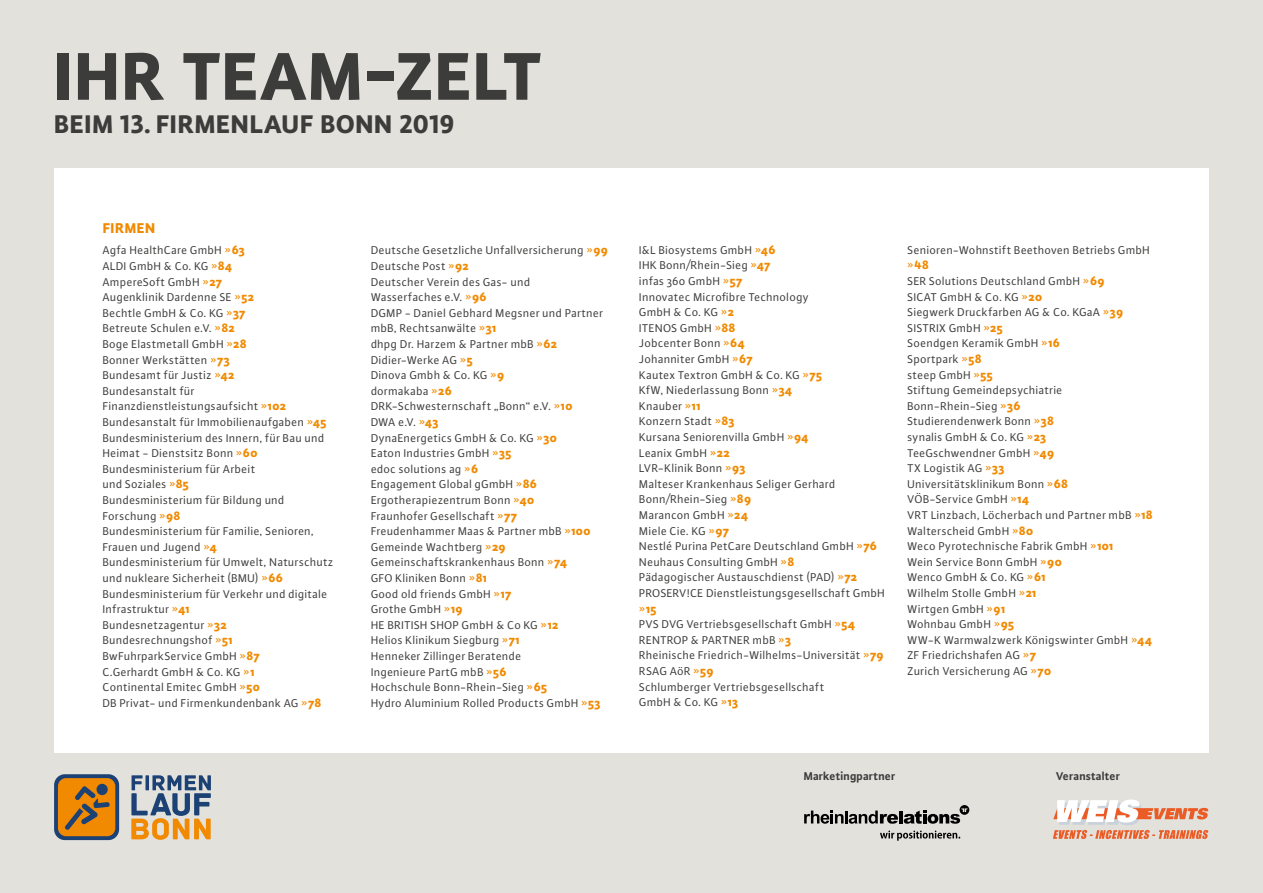
<style>
.page{position:relative;width:1263px;height:893px;background:#e2e1dc}
.page>*{position:absolute;margin:0;border:0;box-sizing:border-box;transform-origin:0 0}
.t1{font:800 71.25px "Plus Sans Pro";letter-spacing:.015em;color:#3c3c3b}
.t2{font:800 27px "Plus Sans Pro";letter-spacing:.025em;color:#3c3c3b}
.t3{font:800 15px "Plus Sans Pro";letter-spacing:.03em;color:#f18a00}
.t4{font:800 12.75px "Plus Sans Pro";color:#f18a00}
.t5{font:12px/15.6px "Plus Sans Pro";letter-spacing:.025em;color:#3c3c3b}
.t6{font:700 12px "Plus Sans Pro";letter-spacing:.005em;color:#3c3c3b}
.s1{color:#f18a00}
.s2{font-weight:800;font-size:12.75px;color:#f18a00}
.s3{font-weight:400;font-size:12px}
</style>
<div class="page">
<div style="left:54px;top:168px;width:1155px;height:585px;background:#fff"></div>
<svg style="left:1053px;top:799px;width:156px;height:40px"></svg>
<svg style="left:54px;top:774px;width:65px;height:66px"></svg>
<div style="left:58px;top:778px;width:57px;height:58px;background:#f18a00;border-radius:8px"></div>
<svg style="left:64px;top:786px;width:46px;height:44px"></svg>
<svg style="left:96px;top:783px;width:12px;height:12px"></svg>
<svg style="left:131px;top:775px;width:80px;height:65px"></svg>
<hr style="left:899px;top:811px;width:4px;height:12px;background:#000">
<svg style="left:804px;top:810px;width:94px;height:14px"></svg>
<svg style="left:904px;top:805px;width:65px;height:19px"></svg>
<svg style="left:880px;top:830px;width:80px;height:11px"></svg>
<h1 class="t1" style="left:54px;top:20px;width:489px">IHR TEAM-ZELT</h1>
<h2 class="t2" style="left:54px;top:103px;width:402px">BEIM 13. FIRMENLAUF BONN 2019</h2>
<p class="t3" style="left:103px;top:216px;width:54px">FIRMEN</p>
<p class="t5" style="left:103px;top:242px;width:232px">Agfa HealthCare GmbH <span class="s1">»</span><span class="s2">63<br></span>ALDI GmbH &amp; Co. KG <span class="s1">»</span><span class="s2">84<br></span>AmpereSoft GmbH <span class="s1">»</span><span class="s2">27<br></span>Augenklinik Dardenne SE <span class="s1">»</span><span class="s2">52<br></span>Bechtle GmbH &amp; Co. KG <span class="s1">»</span><span class="s2">37<br></span>Betreute Schulen e.V. <span class="s1">»</span><span class="s2">82<br></span>Boge Elastmetall GmbH <span class="s1">»</span><span class="s2">28<br></span>Bonner Werkstätten <span class="s1">»</span><span class="s2">73<br></span>Bundesamt für Justiz <span class="s1">»</span><span class="s2">42<br></span>Bundesanstalt für<br>Finanzdienstleistungsaufsicht <span class="s1">»</span><span class="s2">102<br></span>Bundesanstalt für Immobilienaufgaben <span class="s1">»</span><span class="s2">45<br></span>Bundesministerium des Innern, für Bau und<br>Heimat - Dienstsitz Bonn <span class="s1">»</span><span class="s2">60<br></span>Bundesministerium für Arbeit<br>und Soziales <span class="s1">»</span><span class="s2">85<br></span>Bundesministerium für Bildung und<br>Forschung <span class="s1">»</span><span class="s2">98<br></span>Bundesministerium für Familie, Senioren,<br>Frauen und Jugend <span class="s1">»</span><span class="s2">4<br></span>Bundesministerium für Umwelt, Naturschutz und nukleare Sicherheit (BMU) <span class="s1">»</span><span class="s2">66<br></span>Bundesministerium für Verkehr und digitale<br>Infrastruktur <span class="s1">»</span><span class="s2">41<br></span>Bundesnetzagentur <span class="s1">»</span><span class="s2">32<br></span>Bundesrechnungshof <span class="s1">»</span><span class="s2">51<br></span>BwFuhrparkService GmbH <span class="s1">»</span><span class="s2">87<br></span>C.Gerhardt GmbH &amp; Co. KG <span class="s1">»</span><span class="s2">1<br></span>Continental Emitec GmbH <span class="s1">»</span><span class="s2">50<br></span>DB Privat- und Firmenkundenbank AG <span class="s1">»</span><span class="s2">78</span></p>
<p class="t5" style="left:371px;top:242px;width:238px">Deutsche Gesetzliche Unfallversicherung <span class="s1">»</span><span class="s2">99<br></span>Deutsche Post <span class="s1">»</span><span class="s2">92<br></span>Deutscher Verein des Gas- und<br>Wasserfaches e.V. <span class="s1">»</span><span class="s2">96<br></span>DGMP - Daniel Gebhard Megsner und Partner mbB, Rechtsanwälte <span class="s1">»</span><span class="s2">31<br></span>dhpg Dr. Harzem &amp; Partner mbB <span class="s1">»</span><span class="s2">62<br></span>Didier-Werke AG <span class="s1">»</span><span class="s2">5<br></span>Dinova Gmbh &amp; Co. KG <span class="s1">»</span><span class="s2">9<br></span>dormakaba <span class="s1">»</span><span class="s2">26<br></span>DRK-Schwesternschaft „Bonn“ e.V. <span class="s1">»</span><span class="s2">10<br></span>DWA e.V. <span class="s1">»</span><span class="s2">43<br></span>DynaEnergetics GmbH &amp; Co. KG <span class="s1">»</span><span class="s2">30<br></span>Eaton Industries GmbH <span class="s1">»</span><span class="s2">35<br></span>edoc solutions ag <span class="s1">»</span><span class="s2">6<br></span>Engagement Global gGmbH <span class="s1">»</span><span class="s2">86<br></span>Ergotherapiezentrum Bonn <span class="s1">»</span><span class="s2">40<br></span>Fraunhofer Gesellschaft <span class="s1">»</span><span class="s2">77<br></span>Freudenhammer Maas &amp; Partner mbB <span class="s1">»</span><span class="s2">100<br></span>Gemeinde Wachtberg <span class="s1">»</span><span class="s2">29<br></span>Gemeinschaftskrankenhaus Bonn <span class="s1">»</span><span class="s2">74<br></span>GFO Kliniken Bonn <span class="s1">»</span><span class="s2">81<br></span>Good old friends GmbH <span class="s1">»</span><span class="s2">17<br></span>Grothe GmbH <span class="s1">»</span><span class="s2">19<br></span>HE BRITISH SHOP GmbH &amp; Co KG <span class="s1">»</span><span class="s2">12<br></span>Helios Klinikum Siegburg <span class="s1">»</span><span class="s2">71<br></span>Henneker Zillinger Beratende<br>Ingenieure PartG mbB <span class="s1">»</span><span class="s2">56<br></span>Hochschule Bonn-Rhein-Sieg <span class="s1">»</span><span class="s2">65<br></span>Hydro Aluminium Rolled Products GmbH <span class="s1">»</span><span class="s2">53</span></p>
<p class="t5" style="left:639px;top:242px;width:247px">I&amp;L Biosystems GmbH <span class="s1">»</span><span class="s2">46<br></span>IHK Bonn/Rhein-Sieg <span class="s1">»</span><span class="s2">47<br></span>infas 360 GmbH <span class="s1">»</span><span class="s2">57<br></span>Innovatec Microfibre Technology<br>GmbH &amp; Co. KG <span class="s1">»</span><span class="s2">2<br></span>ITENOS GmbH <span class="s1">»</span><span class="s2">88<br></span>Jobcenter Bonn <span class="s1">»</span><span class="s2">64<br></span>Johanniter GmbH <span class="s1">»</span><span class="s2">67<br></span>Kautex Textron GmbH &amp; Co. KG <span class="s1">»</span><span class="s2">75<br></span>KfW, Niederlassung Bonn <span class="s1">»</span><span class="s2">34<br></span>Knauber <span class="s1">»</span><span class="s2">11<br></span>Konzern Stadt <span class="s1">»</span><span class="s2">83<br></span>Kursana Seniorenvilla GmbH <span class="s1">»</span><span class="s2">94<br></span>Leanix GmbH <span class="s1">»</span><span class="s2">22<br></span>LVR-Klinik Bonn <span class="s1">»</span><span class="s2">93<br></span>Malteser Krankenhaus Seliger Gerhard<br>Bonn/Rhein-Sieg <span class="s1">»</span><span class="s2">89<br></span>Marancon GmbH <span class="s1">»</span><span class="s2">24<br></span>Miele Cie. KG <span class="s1">»</span><span class="s2">97<br></span>Nestlé Purina PetCare Deutschland GmbH <span class="s1">»</span><span class="s2">76<br></span>Neuhaus Consulting GmbH <span class="s1">»</span><span class="s2">8<br></span>Pädagogischer Austauschdienst (PAD) <span class="s1">»</span><span class="s2">72<br></span>PROSERV!CE Dienstleistungsgesellschaft GmbH</p>
<p class="t4" style="left:639px;top:598px;width:19px"><span class="s3">»</span>15</p>
<p class="t5" style="left:639px;top:616px;width:246px">PVS DVG Vertriebsgesellschaft GmbH <span class="s1">»</span><span class="s2">54<br></span>RENTROP &amp; PARTNER mbB <span class="s1">»</span><span class="s2">3<br></span>Rheinische Friedrich-Wilhelms-Universität <span class="s1">»</span><span class="s2">79<br></span>RSAG AöR <span class="s1">»</span><span class="s2">59<br></span>Schlumberger Vertriebsgesellschaft<br>GmbH &amp; Co. KG <span class="s1">»</span><span class="s2">13</span></p>
<p class="t5" style="left:907px;top:242px;width:244px">Senioren-Wohnstift Beethoven Betriebs GmbH</p>
<p class="t4" style="left:907px;top:255px;width:23px"><span class="s3">»</span>48</p>
<p class="t5" style="left:907px;top:273px;width:247px">SER Solutions Deutschland GmbH <span class="s1">»</span><span class="s2">69<br></span>SICAT GmbH &amp; Co. KG <span class="s1">»</span><span class="s2">20<br></span>Siegwerk Druckfarben AG &amp; Co. KGaA <span class="s1">»</span><span class="s2">39<br></span>SISTRIX GmbH <span class="s1">»</span><span class="s2">25<br></span>Soendgen Keramik GmbH <span class="s1">»</span><span class="s2">16<br></span>Sportpark <span class="s1">»</span><span class="s2">58<br></span>steep GmbH <span class="s1">»</span><span class="s2">55<br></span>Stiftung Gemeindepsychiatrie<br>Bonn-Rhein-Sieg <span class="s1">»</span><span class="s2">36<br></span>Studierendenwerk Bonn <span class="s1">»</span><span class="s2">38<br></span>synalis GmbH &amp; Co. KG <span class="s1">»</span><span class="s2">23<br></span>TeeGschwendner GmbH <span class="s1">»</span><span class="s2">49<br></span>TX Logistik AG <span class="s1">»</span><span class="s2">33<br></span>Universitätsklinikum Bonn <span class="s1">»</span><span class="s2">68<br></span>VÖB-Service GmbH <span class="s1">»</span><span class="s2">14<br></span>VRT Linzbach, Löcherbach und Partner mbB <span class="s1">»</span><span class="s2">18<br></span>Walterscheid GmbH <span class="s1">»</span><span class="s2">80<br></span>Weco Pyrotechnische Fabrik GmbH <span class="s1">»</span><span class="s2">101<br></span>Wein Service Bonn GmbH <span class="s1">»</span><span class="s2">90<br></span>Wenco GmbH &amp; Co. KG <span class="s1">»</span><span class="s2">61<br></span>Wilhelm Stolle GmbH <span class="s1">»</span><span class="s2">21<br></span>Wirtgen GmbH <span class="s1">»</span><span class="s2">91<br></span>Wohnbau GmbH <span class="s1">»</span><span class="s2">95<br></span>WW-K Warmwalzwerk Königswinter GmbH <span class="s1">»</span><span class="s2">44<br></span>ZF Friedrichshafen AG <span class="s1">»</span><span class="s2">7<br></span>Zurich Versicherung AG <span class="s1">»</span><span class="s2">70</span></p>
<p class="t6" style="left:804px;top:767px;width:93px">Marketingpartner</p>
<p class="t6" style="left:1056px;top:767px;width:65px">Veranstalter</p>
</div>
